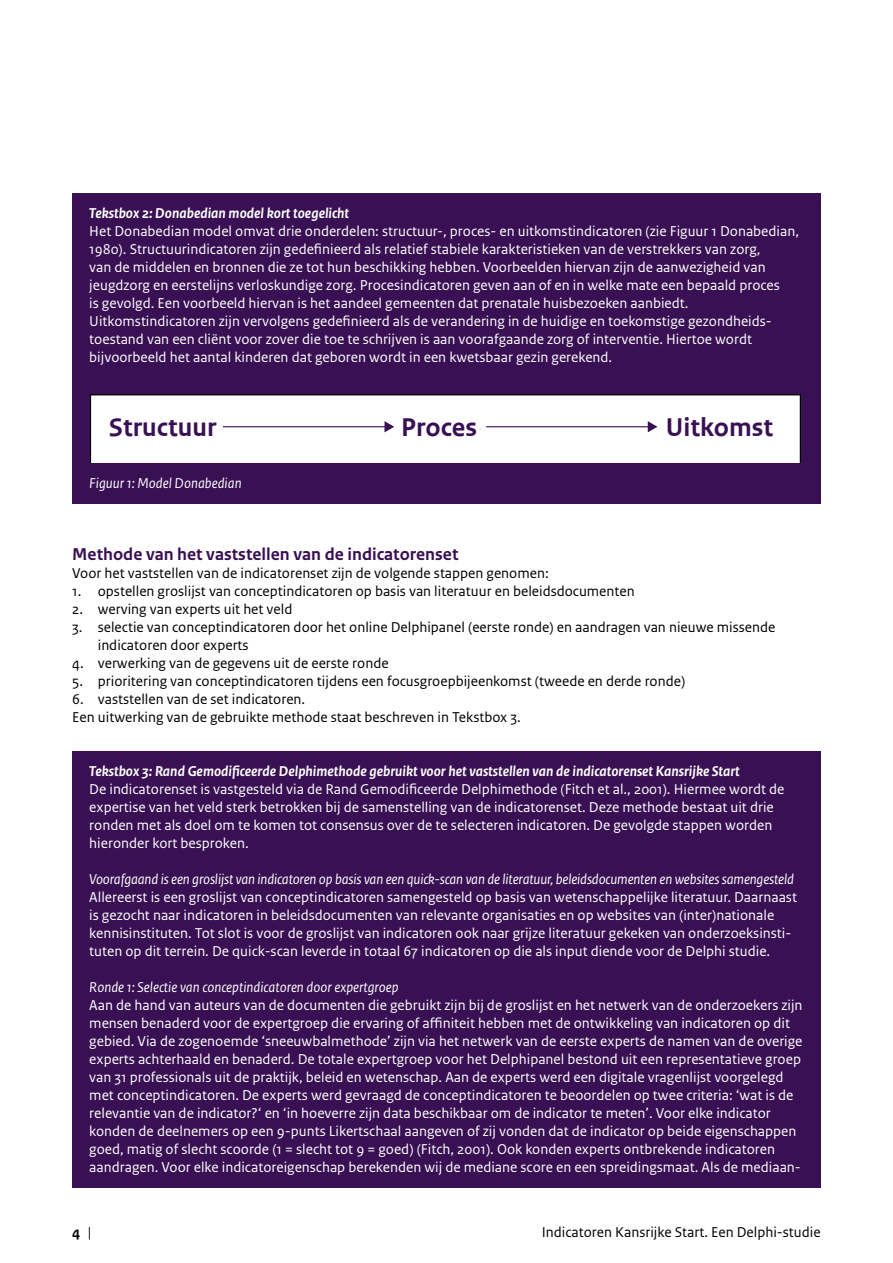
<style>
.page{position:relative;width:893px;height:1263px;background:#fff}
.page>*{position:absolute;margin:0;border:0;box-sizing:border-box;transform-origin:0 0}
.t1{font:700 27px "Rijksoverheid Sans Text TT";color:#391053}
._06_RIVM_Alineakop{font:700 18px "Rijksoverheid Sans Text";color:#391053}
.Broodtekst_gearceerd{font:15px/18px "Rijksoverheid Sans Text";color:#fff}
._10_RIVM_Broodtekst{font:15px/18px "Rijksoverheid Sans Text";color:#000}
.Broodtekst_gearceerd-2{font:italic 15px "Rijksoverheid Sans Text";letter-spacing:-.01em;color:#fff}
.Kop_gearceerd{font:italic 700 15px "Rijksoverheid Sans Text";color:#fff}
.Fotobijschrift_kader{font:italic 15px "Rijksoverheid Sans Text";color:#fff}
.t2{font:700 15px "Rijksoverheid Sans Text";color:#000}
.s1{font-weight:400}
</style>
<div class="page">
<div style="left:72px;top:193px;width:749px;height:40px;background:#391053"></div>
<div style="left:72px;top:211px;width:749px;height:166px;background:#391053"></div>
<div style="left:72px;top:373px;width:749px;height:40px;background:#391053"></div>
<div style="left:72px;top:391px;width:749px;height:40px;background:linear-gradient(to right,#391053,#381052)"></div>
<div style="left:72px;top:409px;width:749px;height:40px;background:#391053"></div>
<div style="left:72px;top:445px;width:749px;height:40px;background:#391053"></div>
<div style="left:72px;top:463px;width:749px;height:40px;background:#391053"></div>
<div style="left:90px;top:395px;width:710px;height:68px;background:#fff"></div>
<hr style="left:223px;top:426px;width:163px;height:1px;background:#391053">
<svg style="left:384px;top:421px;width:10px;height:11px"></svg>
<hr style="left:486px;top:426px;width:163px;height:1px;background:#391053">
<svg style="left:648px;top:421px;width:9px;height:11px"></svg>
<div style="left:72px;top:751px;width:749px;height:40px;background:#391053"></div>
<div style="left:72px;top:769px;width:749px;height:94px;background:#391053"></div>
<div style="left:72px;top:859px;width:749px;height:40px;background:#391053"></div>
<div style="left:72px;top:877px;width:749px;height:94px;background:#391053"></div>
<div style="left:72px;top:967px;width:749px;height:40px;background:#391053"></div>
<div style="left:72px;top:985px;width:749px;height:202px;background:#391053"></div>
<p class="Kop_gearceerd" style="left:89px;top:204px;width:261px">Tekstbox 2: Donabedian model kort toegelicht</p>
<p class="Broodtekst_gearceerd" style="left:89px;top:222px;width:711px">Het Donabedian model omvat drie onderdelen: structuur-, proces- en uitkomstindicatoren (zie Figuur 1 Donabedian, 1980). Structuurindicatoren zijn gedefinieerd als relatief stabiele karakteristieken van de verstrekkers van zorg,<br>van de middelen en bronnen die ze tot hun beschikking hebben. Voorbeelden hiervan zijn de aanwezigheid van jeugdzorg en eerstelijns verloskundige zorg. Procesindicatoren geven aan of en in welke mate een bepaald proces<br>is gevolgd. Een voorbeeld hiervan is het aandeel gemeenten dat prenatale huisbezoeken aanbiedt.<br>Uitkomstindicatoren zijn vervolgens gedefinieerd als de verandering in de huidige en toekomstige gezondheids&shy;toestand van een cliënt voor zover die toe te schrijven is aan voorafgaande zorg of interventie. Hiertoe wordt bijvoorbeeld het aantal kinderen dat geboren wordt in een kwetsbaar gezin gerekend.</p>
<p class="t1" style="left:109px;top:412px;width:109px">Structuur</p>
<p class="t1" style="left:401px;top:412px;width:78px">Proces</p>
<p class="t1" style="left:666px;top:412px;width:109px">Uitkomst</p>
<p class="Fotobijschrift_kader" style="left:89px;top:475px;width:154px">Figuur 1: Model Donabedian</p>
<h5 class="_06_RIVM_Alineakop" style="left:72px;top:544px;width:388px">Methode van het vaststellen van de indicatorenset</h5>
<p class="_10_RIVM_Broodtekst" style="left:72px;top:564px;width:478px">Voor het vaststellen van de indicatorenset zijn de volgende stappen genomen:</p>
<p class="_10_RIVM_Broodtekst" style="left:72px;top:582px;width:564px">1. opstellen groslijst van conceptindicatoren op basis van literatuur en beleidsdocumenten</p>
<p class="_10_RIVM_Broodtekst" style="left:72px;top:600px;width:222px">2. werving van experts uit het veld</p>
<p class="_10_RIVM_Broodtekst" style="left:98px;top:618px;width:679px;text-indent:-26px">3. selectie van conceptindicatoren door het online Delphipanel (eerste ronde) en aandragen van nieuwe missende indicatoren door experts</p>
<p class="_10_RIVM_Broodtekst" style="left:72px;top:654px;width:318px">4. verwerking van de gegevens uit de eerste ronde</p>
<p class="_10_RIVM_Broodtekst" style="left:72px;top:672px;width:614px">5. prioritering van conceptindicatoren tijdens een focusgroepbijeenkomst (tweede en derde ronde)</p>
<p class="_10_RIVM_Broodtekst" style="left:72px;top:690px;width:234px">6. vaststellen van de set indicatoren.</p>
<p class="_10_RIVM_Broodtekst" style="left:72px;top:708px;width:450px">Een uitwerking van de gebruikte methode staat beschreven in Tekstbox 3.</p>
<p class="Kop_gearceerd" style="left:89px;top:762px;width:652px">Tekstbox 3: Rand Gemodificeerde Delphimethode gebruikt voor het vaststellen van de indicatorenset Kansrijke Start</p>
<p class="Broodtekst_gearceerd" style="left:89px;top:780px;width:697px">De indicatorenset is vastgesteld via de Rand Gemodificeerde Delphimethode (Fitch et al., 2001). Hiermee wordt de expertise van het veld sterk betrokken bij de samenstelling van de indicatorenset. Deze methode bestaat uit drie ronden met als doel om te komen tot consensus over de te selecteren indicatoren. De gevolgde stappen worden hieronder kort besproken.</p>
<p class="Broodtekst_gearceerd-2" style="left:89px;top:871px;width:706px">Voorafgaand is een groslijst van indicatoren op basis van een quick-scan van de literatuur, beleidsdocumenten en websites samengesteld</p>
<p class="Broodtekst_gearceerd" style="left:89px;top:888px;width:709px">Allereerst is een groslijst van conceptindicatoren samengesteld op basis van wetenschappelijke literatuur. Daarnaast is gezocht naar indicatoren in beleidsdocumenten van relevante organisaties en op websites van (inter)nationale kennisinstituten. Tot slot is voor de groslijst van indicatoren ook naar grijze literatuur gekeken van onderzoeksinsti&shy;tuten op dit terrein. De quick-scan leverde in totaal 67 indicatoren op die als input diende voor de Delphi studie.</p>
<p class="Broodtekst_gearceerd-2" style="left:89px;top:979px;width:311px">Ronde 1: Selectie van conceptindicatoren door expertgroep</p>
<p class="Broodtekst_gearceerd" style="left:89px;top:996px;width:715px">Aan de hand van auteurs van de documenten die gebruikt zijn bij de groslijst en het netwerk van de onderzoekers zijn mensen benaderd voor de expertgroep die ervaring of affiniteit hebben met de ontwikkeling van indicatoren op dit gebied. Via de zogenoemde ‘sneeuwbalmethode’ zijn via het netwerk van de eerste experts de namen van de overige experts achterhaald en benaderd. De totale expertgroep voor het Delphipanel bestond uit een representatieve groep van 31 professionals uit de praktijk, beleid en wetenschap. Aan de experts werd een digitale vragenlijst voorgelegd met conceptindicatoren. De experts werd gevraagd de conceptindicatoren te beoordelen op twee criteria: ‘wat is de relevantie van de indicator?‘ en ‘in hoeverre zijn data beschikbaar om de indicator te meten’. Voor elke indicator konden de deelnemers op een 9-punts Likertschaal aangeven of zij vonden dat de indicator op beide eigenschappen goed, matig of slecht scoorde (1 = slecht tot 9 = goed) (Fitch, 2001). Ook konden experts ontbrekende indicatoren aandragen. Voor elke indicatoreigenschap berekenden wij de mediane score en een spreidingsmaat. Als de mediaan-</p>
<p class="t2" style="left:72px;top:1223px;width:21px">4 <span class="s1">|</span></p>
<p class="_10_RIVM_Broodtekst" style="left:542px;top:1223px;width:280px">Indicatoren Kansrijke Start. Een Delphi-studie</p>
</div>
